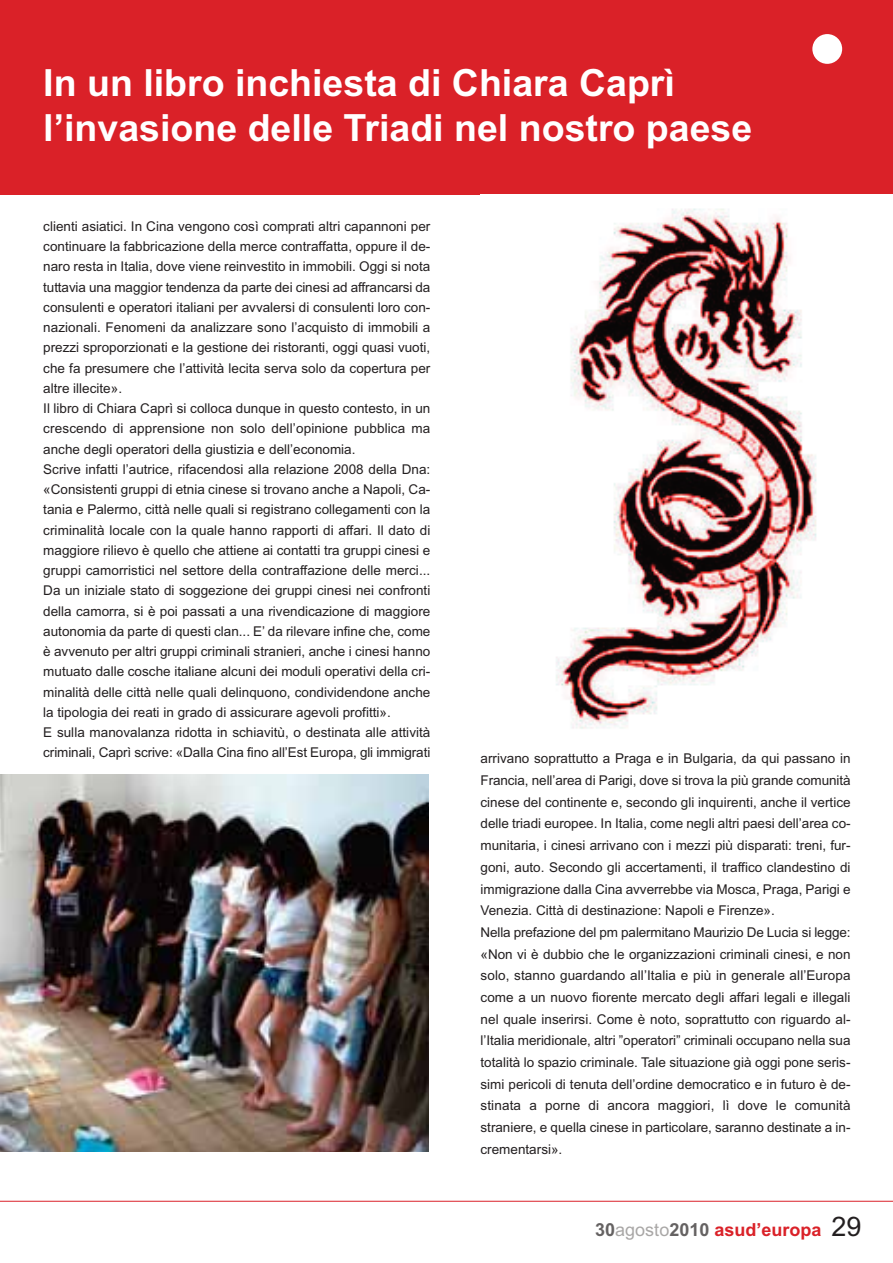
<style>
.page{position:relative;width:893px;height:1263px;background:#fff}
.page>*{position:absolute;margin:0;border:0;box-sizing:border-box;transform-origin:0 0}
.t1{font:700 37.5px/45px "Arial";color:#fff}
.t2{font:700 18px "Arial";color:#da2128}
.t3{font:13.5px/20.2px "Arial";color:#231f20}
.s1{color:#656262}
.s2{font-weight:400;color:#a9a7a6}
.s3{font-weight:400;font-size:27px;color:#231f20}
</style>
<div class="page">
<div style="left:0;top:0;width:892px;height:194px;background:#da2128"></div>
<hr style="left:0;top:1201px;width:892px;height:1px;background:#da2128">
<div style="left:812px;top:34px;width:30px;height:30px;background:#fff;border-radius:50%"></div>
<img style="left:556px;top:208px;width:261px;height:521px">
<img style="left:0;top:774px;width:429px;height:378px">
<h1 class="t1" style="left:43px;top:64px;width:710px">In un libro inchiesta di Chiara Caprì l’invasione delle Triadi nel nostro paese</h1>
<p class="t3" style="left:43px;top:217px;width:388px">clienti asiatici. In Cina vengono così comprati altri capannoni per continuare la fabbricazione della merce contraffatta, oppure il de&shy;naro resta in Italia, dove viene reinvestito in immobili. Oggi si nota tuttavia una maggior tendenza da parte dei cinesi ad affrancarsi da consulenti e operatori italiani per avvalersi di consulenti loro con&shy;nazionali. Fenomeni da analizzare sono l’acquisto di immobili a prezzi sproporzionati e la gestione dei ristoranti, oggi quasi vuoti, che fa presumere che l’attività lecita serva solo da copertura per altre illecite».<br>Il libro di Chiara Caprì si colloca dunque in questo contesto, in un crescendo di apprensione non solo dell’opinione pubblica ma anche degli operatori della giustizia e dell’economia.<br>Scrive infatti l’autrice, rifacendosi alla relazione 2008 della Dna: «Consistenti gruppi di etnia cinese si trovano anche a Napoli, Ca&shy;tania e Palermo, città nelle quali si registrano collegamenti con la criminalità locale con la quale hanno rapporti di affari. Il dato di maggiore rilievo è quello che attiene ai contatti tra gruppi cinesi e gruppi camorristici nel settore della contraffazione delle merci...<br>Da un iniziale stato di soggezione dei gruppi cinesi nei confronti della camorra, si è poi passati a una rivendicazione di maggiore autonomia da parte di questi clan... E’ da rilevare infine che, come è avvenuto per altri gruppi criminali stranieri, anche i cinesi hanno mutuato dalle cosche italiane alcuni dei moduli operativi della cri&shy;minalità delle città nelle quali delinquono, condividendone anche la tipologia dei reati in grado di assicurare agevoli profitti».<br>E sulla manovalanza ridotta in schiavitù, o destinata alle attività criminali, Caprì scrive: «Dalla Cina fino all’Est Europa, gli immigrati</p>
<p class="t3" style="left:480px;top:749px;width:371px;line-height:21.8px">arrivano soprattutto a Praga e in Bulgaria, da qui passano in Francia, nell’area di Parigi, dove si trova la più grande comunità cinese del continente e, secondo gli inquirenti, anche il vertice delle triadi europee. In Italia, come negli altri paesi dell’area co&shy;munitaria, i cinesi arrivano con i mezzi più disparati: treni, fur&shy;goni, auto. Secondo gli accertamenti, il traffico clandestino di immigrazione dalla Cina avverrebbe via Mosca, Praga, Parigi e Venezia. Città di destinazione: Napoli e Firenze».<br>Nella prefazione del pm palermitano Maurizio De Lucia si legge: «Non vi è dubbio che le organizzazioni criminali cinesi, e non solo, stanno guardando all’Italia e più in generale all’Europa come a un nuovo fiorente mercato degli affari legali e illegali nel quale inserirsi. Come è noto, soprattutto con riguardo al&shy;l’Italia meridionale, altri ”operatori” criminali occupano nella sua totalità lo spazio criminale. Tale situazione già oggi pone seris&shy;simi pericoli di tenuta dell’ordine democratico e in futuro è de&shy;stinata a porne di ancora maggiori, lì dove le comunità straniere, e quella cinese in particolare, saranno destinate a in&shy;crementarsi».</p>
<h2 class="t2" style="left:595px;top:1223px;width:268px"><span class="s1">30</span><span class="s2">agosto</span><span class="s1">2010</span> asud’europa <span class="s3">29</span></h2>
</div>
